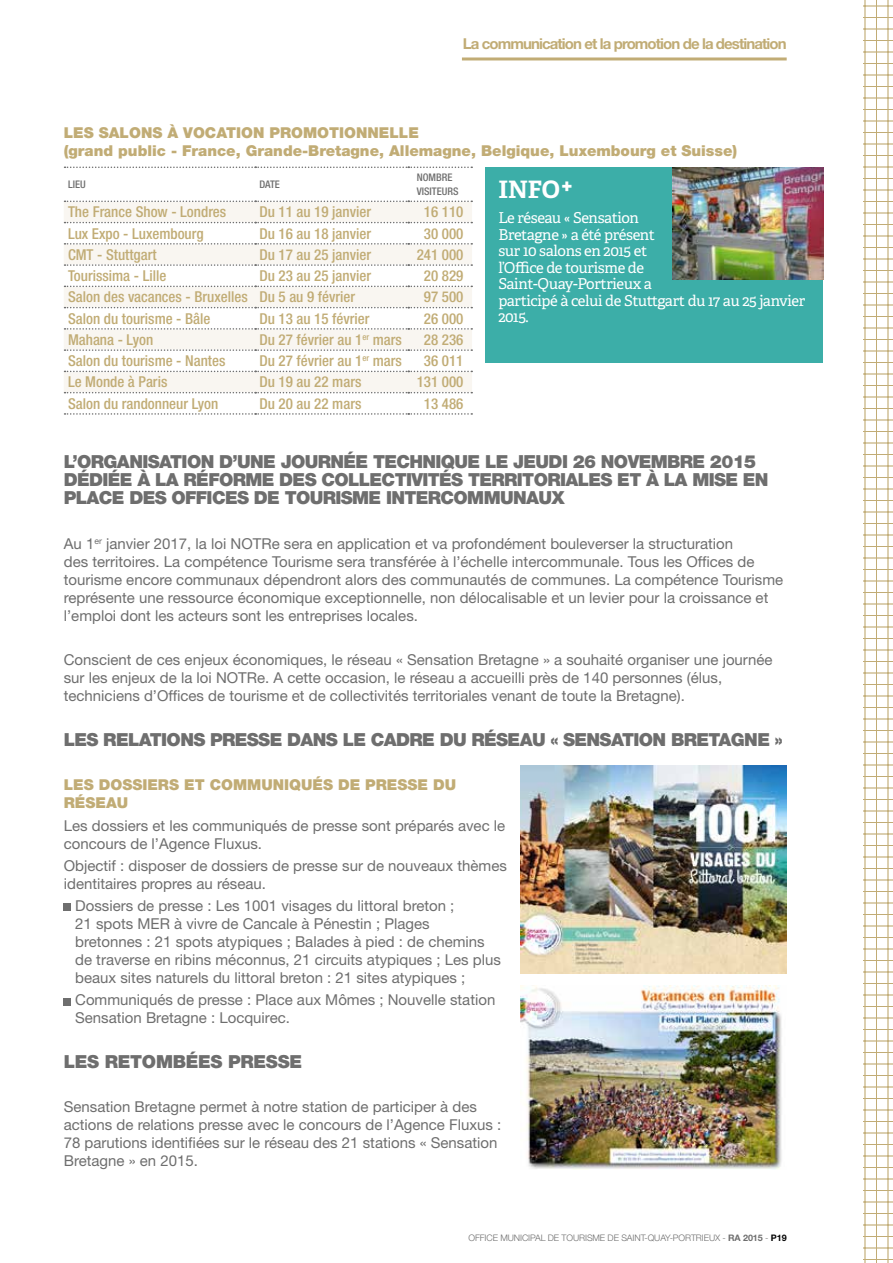
<style>
.page{position:relative;width:893px;height:1263px;background:#fff}
.page>*{position:absolute;margin:0;border:0;box-sizing:border-box;transform-origin:0 0}
.t1{font:700 24px "Adelle";color:#fff}
.t2{font:900 18px/18px "Helvetica Neue LT Std";letter-spacing:-.035em;color:#6e6e6e}
.t3{font:900 18px "Helvetica Neue LT Std";letter-spacing:-.015em;color:#6e6e6e}
.t4{font:15px/18px "Helvetica Neue LT Std";color:#6e6e6e}
.t5{font:500 condensed 15px "Helvetica Neue LT Std";color:#c1ac75}
.t6{font:900 15px/18px "Helvetica Neue LT Std";color:#c1ac75}
.t7{font:15px/16.5px "Adelle";letter-spacing:-.025em;color:#fff}
.t8{font:700 15px "Helvetica Neue LT Std";letter-spacing:-.06em;color:#c1ac75}
.t9{font:500 condensed 10.5px/13.5px "Helvetica Neue LT Std";color:#6e6e6e}
.t10{font:300 9px "Helvetica Neue LT Std";letter-spacing:-.01em;color:#6e6e6e}
.s1{font-weight:700}
.s2{font-weight:700;color:#000}
</style>
<div class="page">
<div style="left:486px;top:168px;width:337px;height:195px;background:#3caea8"></div>
<svg style="left:863px;top:0;width:30px;height:1263px"></svg>
<img style="left:672px;top:168px;width:151px;height:112px">
<img style="left:520px;top:765px;width:267px;height:209px">
<img style="left:520px;top:986px;width:262px;height:183px">
<div style="left:64px;top:201px;width:408px;height:22px;background:#f9f6f1"></div>
<svg style="left:64px;top:223px;width:408px;height:191px"></svg>
<svg style="left:65px;top:167px;width:407px;height:1px"></svg>
<svg style="left:65px;top:201px;width:407px;height:1px"></svg>
<svg style="left:65px;top:222px;width:407px;height:1px"></svg>
<svg style="left:65px;top:243px;width:407px;height:2px"></svg>
<svg style="left:65px;top:264px;width:407px;height:2px"></svg>
<svg style="left:65px;top:286px;width:407px;height:1px"></svg>
<svg style="left:65px;top:307px;width:407px;height:1px"></svg>
<svg style="left:65px;top:328px;width:407px;height:2px"></svg>
<svg style="left:65px;top:349px;width:407px;height:2px"></svg>
<svg style="left:65px;top:371px;width:407px;height:1px"></svg>
<svg style="left:65px;top:392px;width:407px;height:1px"></svg>
<svg style="left:65px;top:413px;width:407px;height:2px"></svg>
<div style="left:64px;top:904px;width:7px;height:7px;background:#6e6e6e"></div>
<div style="left:64px;top:998px;width:7px;height:7px;background:#6e6e6e"></div>
<hr style="left:462px;top:57px;width:325px;height:3px;background:#c1ac75">
<p class="t8" style="left:463px;top:34px;width:325px">La communication et la promotion de la destination</p>
<p class="t6" style="left:64px;top:124px;width:675px">LES SALONS À VOCATION PROMOTIONNELLE<br>(grand public - France, Grande-Bretagne, Allemagne, Belgique, Luxembourg et Suisse)</p>
<p class="t9" style="left:68px;top:177px;width:19px">LIEU</p>
<p class="t9" style="left:259px;top:177px;width:22px">DATE</p>
<p class="t9" style="left:417px;top:171px;width:43px">NOMBRE<br>VISITEURS</p>
<p class="t5" style="left:68px;top:203px;width:160px">The France Show - Londres</p>
<p class="t5" style="left:259px;top:203px;width:113px">Du 11 au 19 janvier</p>
<p class="t5" style="left:424px;top:203px;width:41px">16 110</p>
<p class="t5" style="left:68px;top:224px;width:137px">Lux Expo - Luxembourg</p>
<p class="t5" style="left:259px;top:224px;width:113px">Du 16 au 18 janvier</p>
<p class="t5" style="left:424px;top:224px;width:41px">30 000</p>
<p class="t5" style="left:68px;top:246px;width:90px">CMT - Stuttgart</p>
<p class="t5" style="left:259px;top:246px;width:113px">Du 17 au 25 janvier</p>
<p class="t5" style="left:417px;top:246px;width:48px">241 000</p>
<p class="t5" style="left:68px;top:267px;width:100px">Tourissima - Lille</p>
<p class="t5" style="left:259px;top:267px;width:113px">Du 23 au 25 janvier</p>
<p class="t5" style="left:424px;top:267px;width:41px">20 829</p>
<p class="t5" style="left:68px;top:288px;width:289px">Salon des vacances - Bruxelles Du 5 au 9 février</p>
<p class="t5" style="left:424px;top:288px;width:41px">97 500</p>
<p class="t5" style="left:68px;top:309px;width:144px">Salon du tourisme - Bâle</p>
<p class="t5" style="left:259px;top:309px;width:112px">Du 13 au 15 février</p>
<p class="t5" style="left:424px;top:309px;width:41px">26 000</p>
<p class="t5" style="left:68px;top:331px;width:87px">Mahana - Lyon</p>
<p class="t5" style="left:259px;top:331px;width:144px">Du 27 février au 1<sup>er</sup> mars</p>
<p class="t5" style="left:424px;top:331px;width:41px">28 236</p>
<p class="t5" style="left:68px;top:352px;width:159px">Salon du tourisme - Nantes</p>
<p class="t5" style="left:259px;top:352px;width:144px">Du 27 février au 1<sup>er</sup> mars</p>
<p class="t5" style="left:424px;top:352px;width:41px">36 011</p>
<p class="t5" style="left:68px;top:373px;width:101px">Le Monde à Paris</p>
<p class="t5" style="left:259px;top:373px;width:104px">Du 19 au 22 mars</p>
<p class="t5" style="left:417px;top:373px;width:48px">131 000</p>
<p class="t5" style="left:68px;top:394px;width:152px">Salon du randonneur Lyon</p>
<p class="t5" style="left:259px;top:394px;width:104px">Du 20 au 22 mars</p>
<p class="t5" style="left:424px;top:394px;width:41px">13 486</p>
<h1 class="t1" style="left:498px;top:173px;width:77px">INFO+</h1>
<p class="t7" style="left:498px;top:209px;width:308px">Le réseau « Sensation<br>Bretagne » a été présent<br>sur 10 salons en 2015 et<br>l’Office de tourisme de<br>Saint-Quay-Portrieux a<br>participé à celui de Stuttgart du 17 au 25 janvier<br>2015.</p>
<p class="t2" style="left:64px;top:453px;width:706px">L’ORGANISATION D’UNE JOURNÉE TECHNIQUE LE JEUDI 26 NOVEMBRE 2015<br>DÉDIÉE À LA RÉFORME DES COLLECTIVITÉS TERRITORIALES ET À LA MISE EN<br>PLACE DES OFFICES DE TOURISME INTERCOMMUNAUX</p>
<p class="t4" style="left:64px;top:534px;width:721px">Au 1<sup>er</sup> janvier 2017, la loi NOTRe sera en application et va profondément bouleverser la structuration<br>des territoires. La compétence Tourisme sera transférée à l’échelle intercommunale. Tous les Offices de tourisme encore communaux dépendront alors des communautés de communes. La compétence Tourisme représente une ressource économique exceptionnelle, non délocalisable et un levier pour la croissance et l’emploi dont les acteurs sont les entreprises locales.</p>
<p class="t4" style="left:64px;top:651px;width:710px">Conscient de ces enjeux économiques, le réseau « Sensation Bretagne » a souhaité organiser une journée sur les enjeux de la loi NOTRe. A cette occasion, le réseau a accueilli près de 140 personnes (élus, techniciens d’Offices de tourisme et de collectivités territoriales venant de toute la Bretagne).</p>
<p class="t2" style="left:64px;top:730px;width:720px">LES RELATIONS PRESSE DANS LE CADRE DU RÉSEAU « SENSATION BRETAGNE »</p>
<p class="t6" style="left:64px;top:776px;width:394px">LES DOSSIERS ET COMMUNIQUÉS DE PRESSE DU<br>RÉSEAU</p>
<p class="t4" style="left:64px;top:816px;width:443px">Les dossiers et les communiqués de presse sont préparés avec le concours de l’Agence Fluxus.</p>
<p class="t4" style="left:64px;top:856px;width:445px">Objectif : disposer de dossiers de presse sur de nouveaux thèmes identitaires propres au réseau.</p>
<p class="t4" style="left:75px;top:896px;width:427px">Dossiers de presse : Les 1001 visages du littoral breton ;<br>21 spots MER à vivre de Cancale à Pénestin ; Plages<br>bretonnes : 21 spots atypiques ; Balades à pied : de chemins de traverse en ribins méconnus, 21 circuits atypiques ; Les plus beaux sites naturels du littoral breton : 21 sites atypiques ;</p>
<p class="t4" style="left:75px;top:991px;width:422px">Communiqués de presse : Place aux Mômes ; Nouvelle station<br>Sensation Bretagne : Locquirec.</p>
<p class="t3" style="left:64px;top:1051px;width:240px">LES RETOMBÉES PRESSE</p>
<p class="t4" style="left:64px;top:1098px;width:439px">Sensation Bretagne permet à notre station de participer à des actions de relations presse avec le concours de l’Agence Fluxus :<br>78 parutions identifiées sur le réseau des 21 stations « Sensation Bretagne » en 2015.</p>
<p class="t10" style="left:469px;top:1232px;width:320px">OFFICE MUNICIPAL DE TOURISME DE SAINT-QUAY-PORTRIEUX - <span class="s1">RA 2015</span> - <span class="s2">P19</span></p>
</div>
